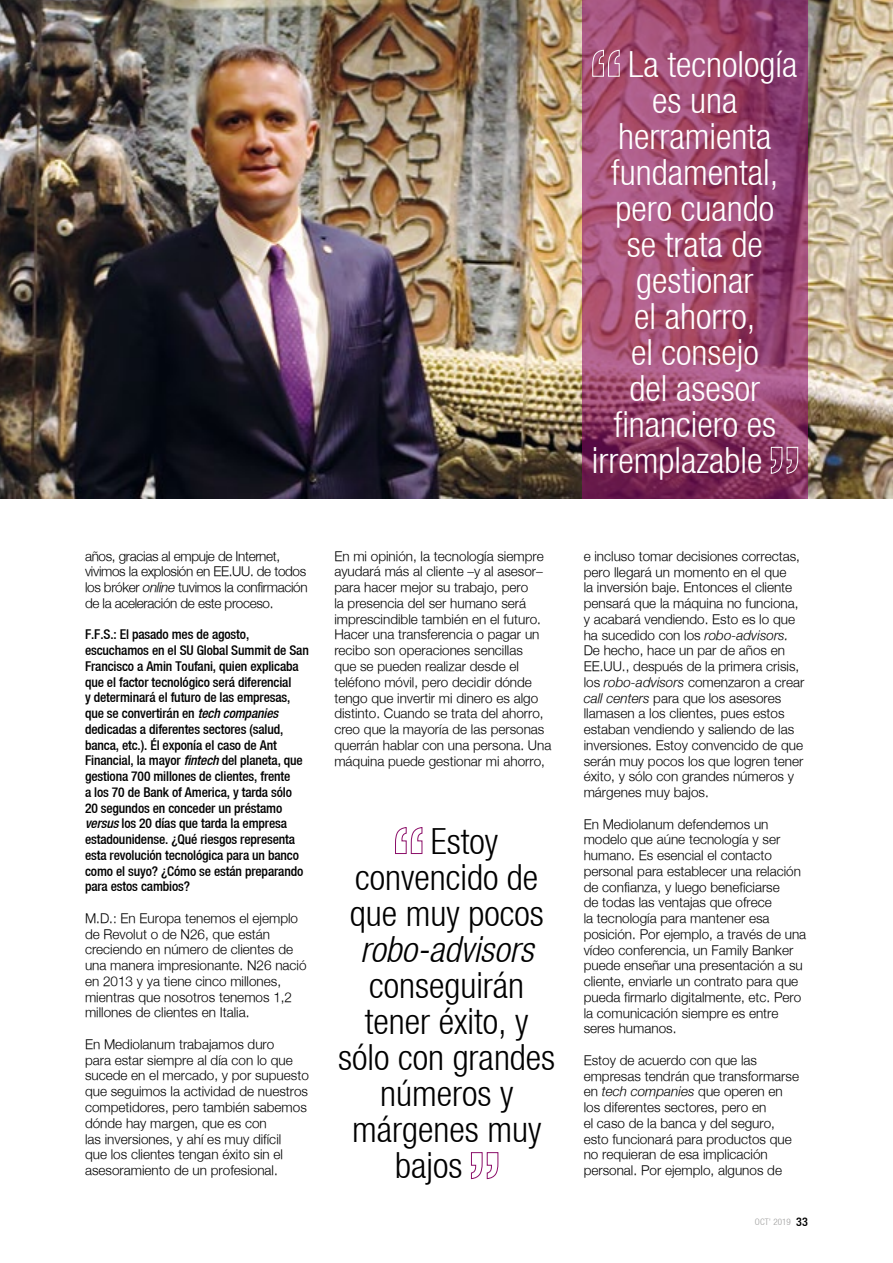
<style>
.page{position:relative;width:893px;height:1263px;background:#fff}
.page>*{position:absolute;margin:0;border:0;box-sizing:border-box;transform-origin:0 0}
.t1{font:36px "Helvetica Neue Light Cond";color:#fff}
.t2{font:36px/36px "Helvetica Neue Light Cond";color:#000}
.t3{font:36px "Helvetica Neue Light Cond Obl";color:#000}
.t4{font:300 13.5px/15.8px "Helvetica Neue";color:#000}
.t5{font:13.5px/15.8px "Helvetica Neue Medium Cond";letter-spacing:-.01em;color:#000}
.t6{font:300 13.5px/15.8px "Helvetica Neue";letter-spacing:-.025em;color:#000}
.t7{font:9px "Helvetica Neue Light Cond";letter-spacing:.01em;color:#9d9d9c}
.s1{font-style:italic}
.s2{font-family:"Helvetica Neue Medium Cond Obl"}
.s3{font-family:"Helvetica Neue Medium Cond";font-size:12px;color:#000}
</style>
<div class="page">
<img style="left:0;top:0;width:893px;height:498px">
<svg style="left:582px;top:0;width:226px;height:498px;background:#99466e"></svg>
<svg style="left:592px;top:49px;width:28px;height:28px"></svg>
<svg style="left:770px;top:447px;width:28px;height:27px"></svg>
<svg style="left:395px;top:827px;width:28px;height:27px"></svg>
<svg style="left:471px;top:1152px;width:28px;height:27px"></svg>
<h1 class="t1" style="left:628px;top:43px;width:171px">La tecnología</h1>
<h1 class="t1" style="left:652px;top:79px;width:87px">es una</h1>
<h1 class="t1" style="left:618px;top:115px;width:155px">herramienta</h1>
<h1 class="t1" style="left:611px;top:151px;width:169px">fundamental,</h1>
<h1 class="t1" style="left:616px;top:187px;width:160px">pero cuando</h1>
<h1 class="t1" style="left:627px;top:223px;width:137px">se trata de</h1>
<h1 class="t1" style="left:636px;top:259px;width:119px">gestionar</h1>
<h1 class="t1" style="left:634px;top:295px;width:123px">el ahorro,</h1>
<h1 class="t1" style="left:631px;top:331px;width:129px">el consejo</h1>
<h1 class="t1" style="left:630px;top:367px;width:132px">del asesor</h1>
<h1 class="t1" style="left:614px;top:403px;width:164px">financiero es</h1>
<h1 class="t1" style="left:592px;top:439px;width:172px">irremplazable</h1>
<p class="t6" style="left:85px;top:548px;width:224px">años, gracias al empuje de Internet, vivimos la explosión en EE.UU. de todos los bróker <span class="s1">online</span> tuvimos la confirmación de la aceleración de este proceso.</p>
<p class="t5" style="left:85px;top:626px;width:225px">F.F.S.: El pasado mes de agosto, escuchamos en el SU Global Summit de San Francisco a Amin Toufani, quien explicaba que el factor tecnológico será diferencial<br>y determinará el futuro de las empresas, que se convertirán en <span class="s2">tech companies </span>dedicadas a diferentes sectores (salud, banca, etc.). Él exponía el caso de Ant Financial, la mayor <span class="s2">fintech</span> del planeta, que gestiona 700 millones de clientes, frente<br>a los 70 de Bank of America, y tarda sólo<br>20 segundos en conceder un préstamo <span class="s2">versus</span> los 20 días que tarda la empresa estadounidense. ¿Qué riesgos representa esta revolución tecnológica para un banco como el suyo? ¿Cómo se están preparando para estos cambios?</p>
<p class="t4" style="left:85px;top:910px;width:223px">M.D.: En Europa tenemos el ejemplo de Revolut o de N26, que están creciendo en número de clientes de una manera impresionante. N26 nació en 2013 y ya tiene cinco millones, mientras que nosotros tenemos 1,2 millones de clientes en Italia.</p>
<p class="t4" style="left:85px;top:1036px;width:225px">En Mediolanum trabajamos duro<br>para estar siempre al día con lo que sucede en el mercado, y por supuesto que seguimos la actividad de nuestros competidores, pero también sabemos dónde hay margen, que es con<br>las inversiones, y ahí es muy difícil<br>que los clientes tengan éxito sin el asesoramiento de un profesional.</p>
<p class="t4" style="left:334px;top:548px;width:219px">En mi opinión, la tecnología siempre ayudará más al cliente –y al asesor– para hacer mejor su trabajo, pero<br>la presencia del ser humano será imprescindible también en el futuro.<br>Hacer una transferencia o pagar un recibo son operaciones sencillas<br>que se pueden realizar desde el teléfono móvil, pero decidir dónde tengo que invertir mi dinero es algo distinto. Cuando se trata del ahorro, creo que la mayoría de las personas querrán hablar con una persona. Una máquina puede gestionar mi ahorro,</p>
<p class="t4" style="left:584px;top:548px;width:222px">e incluso tomar decisiones correctas, pero llegará un momento en el que<br>la inversión baje. Entonces el cliente pensará que la máquina no funciona, y acabará vendiendo. Esto es lo que ha sucedido con los <span class="s1">robo-advisors.<br></span>De hecho, hace un par de años en EE.UU., después de la primera crisis, los <span class="s1">robo-advisors</span> comenzaron a crear <span class="s1">call centers</span> para que los asesores llamasen a los clientes, pues estos estaban vendiendo y saliendo de las inversiones. Estoy convencido de que serán muy pocos los que logren tener éxito, y sólo con grandes números y márgenes muy bajos.</p>
<p class="t4" style="left:584px;top:816px;width:224px">En Mediolanum defendemos un modelo que aúne tecnología y ser humano. Es esencial el contacto personal para establecer una relación de confianza, y luego beneficiarse<br>de todas las ventajas que ofrece<br>la tecnología para mantener esa posición. Por ejemplo, a través de una vídeo conferencia, un Family Banker puede enseñar una presentación a su cliente, enviarle un contrato para que pueda firmarlo digitalmente, etc. Pero la comunicación siempre es entre seres humanos.</p>
<p class="t4" style="left:584px;top:1052px;width:217px">Estoy de acuerdo con que las empresas tendrán que transformarse en <span class="s1">tech companies</span> que operen en los diferentes sectores, pero en<br>el caso de la banca y del seguro, esto funcionará para productos que no requieran de esa implicación personal. Por ejemplo, algunos de</p>
<p class="t7" style="left:755px;top:1217px;width:54px">OCT’ 2019 <span class="s3">33</span></p>
<h1 class="t2" style="left:350px;top:823px;width:195px;text-indent:81px">Estoy convencido de que muy pocos</h1>
<h1 class="t3" style="left:360px;top:928px;width:175px">robo-advisors</h1>
<h1 class="t2" style="left:369px;top:967px;width:157px">conseguirán</h1>
<h1 class="t2" style="left:365px;top:1003px;width:165px">tener éxito, y</h1>
<h1 class="t2" style="left:338px;top:1039px;width:219px">sólo con grandes</h1>
<h1 class="t2" style="left:380px;top:1075px;width:135px">números y</h1>
<h1 class="t2" style="left:352px;top:1111px;width:191px">márgenes muy</h1>
<h1 class="t2" style="left:395px;top:1147px;width:69px">bajos</h1>
</div>
